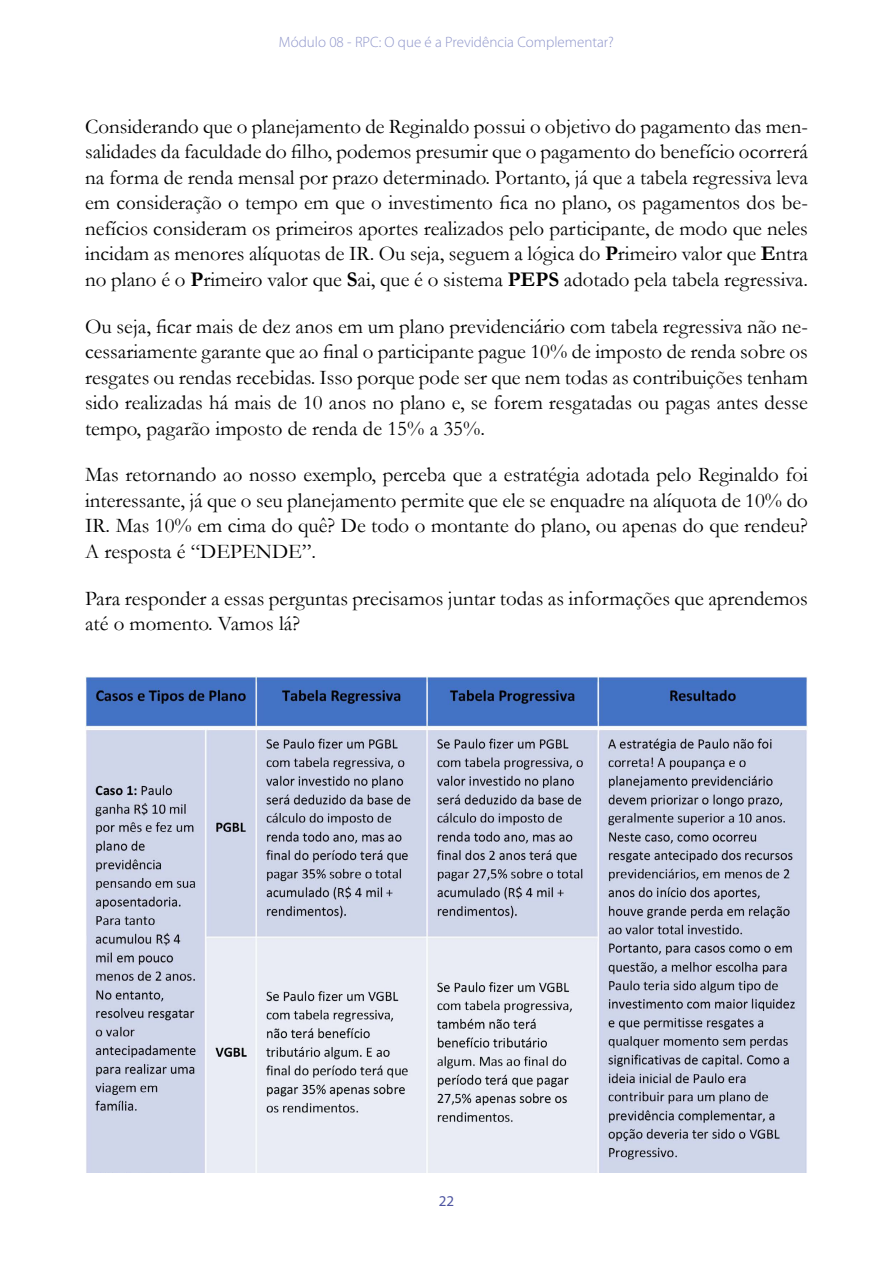
<style>
.page{position:relative;width:893px;height:1263px;background:#fff}
.page>*{position:absolute;margin:0;border:0;box-sizing:border-box;transform-origin:0 0}
.t1{font:21px/25.5px "Garamond";color:#000;text-align:justify}
.t2{font:300 15px "Myriad Pro";color:#8f96cb}
.t3{font:15px "Myriad Pro";color:#4e55a1}
.s1{font-weight:700}
</style>
<div class="page">
<img style="left:85px;top:677px;width:723px;height:495px">
<p class="t2" style="left:279px;top:33px;width:336px">Módulo 08 - RPC: O que é a Previdência Complementar?</p>
<p class="t1" style="left:85px;top:113px;width:724px">Considerando que o planejamento de Reginaldo possui o objetivo do pagamento das men&shy;salidades da faculdade do filho, podemos presumir que o pagamento do benefício ocorrerá na forma de renda mensal por prazo determinado. Portanto, já que a tabela regressiva leva em consideração o tempo em que o investimento fica no plano, os pagamentos dos be&shy;nefícios consideram os primeiros aportes realizados pelo participante, de modo que neles incidam as menores alíquotas de IR. Ou seja, seguem a lógica do <span class="s1">P</span>rimeiro valor que <span class="s1">E</span>ntra no plano é o <span class="s1">P</span>rimeiro valor que <span class="s1">S</span>ai, que é o sistema <span class="s1">PEPS</span> adotado pela tabela regressiva.</p>
<p class="t1" style="left:85px;top:313px;width:724px">Ou seja, ficar mais de dez anos em um plano previdenciário com tabela regressiva não ne&shy;cessariamente garante que ao final o participante pague 10% de imposto de renda sobre os resgates ou rendas recebidas. Isso porque pode ser que nem todas as contribuições tenham sido realizadas há mais de 10 anos no plano e, se forem resgatadas ou pagas antes desse tempo, pagarão imposto de renda de 15% a 35%.</p>
<p class="t1" style="left:85px;top:461px;width:724px">Mas retornando ao nosso exemplo, perceba que a estratégia adotada pelo Reginaldo foi interessante, já que o seu planejamento permite que ele se enquadre na alíquota de 10% do IR. Mas 10% em cima do quê? De todo o montante do plano, ou apenas do que rendeu?<br>A resposta é “DEPENDE”.</p>
<p class="t1" style="left:85px;top:585px;width:724px">Para responder a essas perguntas precisamos juntar todas as informações que aprendemos até o momento. Vamos lá?</p>
<p class="t3" style="left:439px;top:1192px;width:17px">22</p>
</div>
